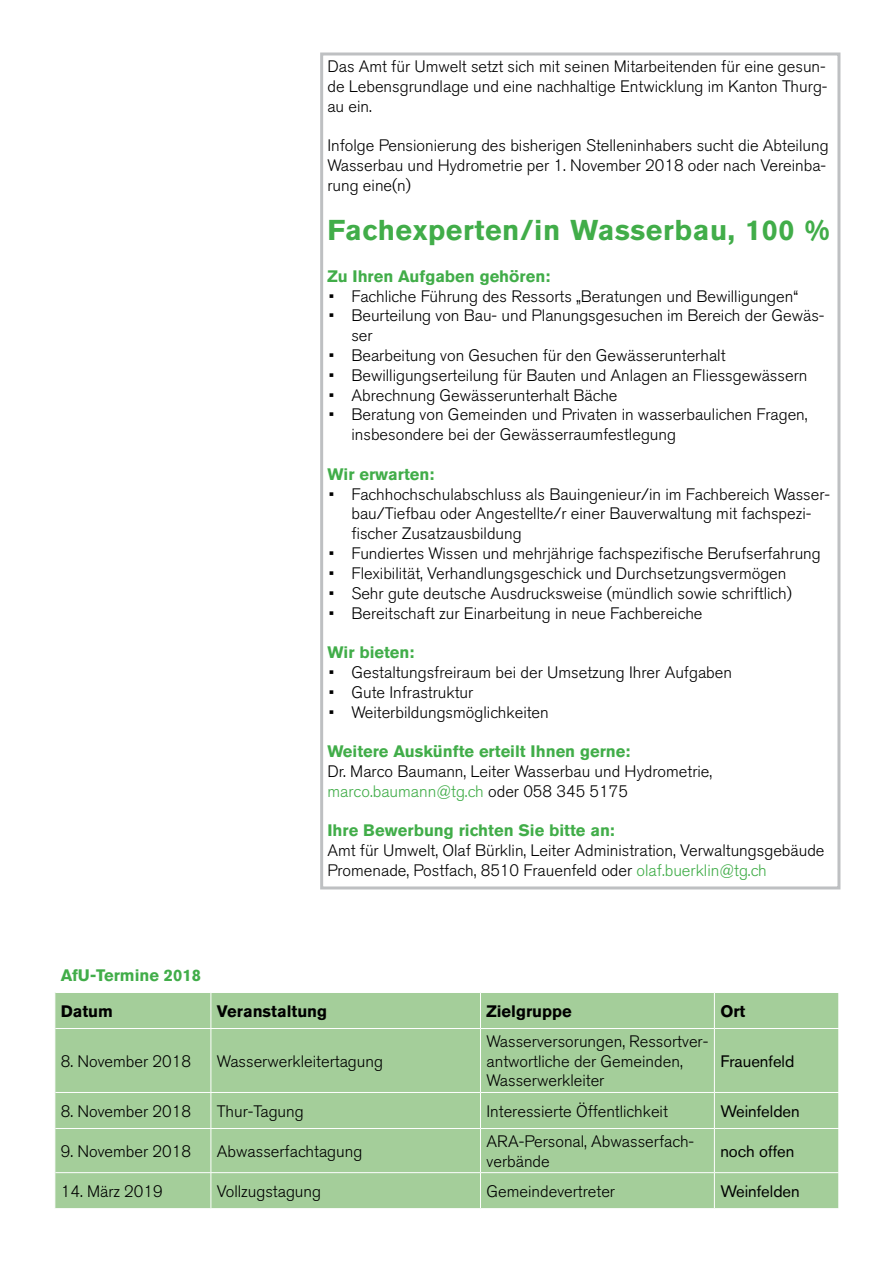
<style>
.page{position:relative;width:893px;height:1263px;background:#fff}
.page>*{position:absolute;margin:0;border:0;box-sizing:border-box;transform-origin:0 0}
.t1{font:700 28.5px "Akzidenz Grotesk BQ";letter-spacing:.02em;color:#41ad49}
.t2{font:300 16.5px/19.8px "Akzidenz Grotesk BQ";color:#000}
.t3{font:700 16.5px "Akzidenz Grotesk BQ";color:#41ad49}
.t4{font:16.5px "Akzidenz Grotesk BQ";color:#000}
.t5{font:700 16.5px "Akzidenz Grotesk BQ";color:#000}
.s1{color:#41ad49}
</style>
<div class="page">
<div style="left:55px;top:993px;width:783px;height:215px;background:#a4ce9a"></div>
<hr style="left:211px;top:993px;width:1px;height:35px;background:#fff">
<hr style="left:480px;top:993px;width:1px;height:35px;background:#fff">
<hr style="left:714px;top:993px;width:1px;height:35px;background:#fff">
<hr style="left:55px;top:1028px;width:156px;height:1px;background:#fff">
<hr style="left:211px;top:1028px;width:269px;height:1px;background:#fff">
<hr style="left:211px;top:1029px;width:1px;height:63px;background:#fff">
<hr style="left:480px;top:1028px;width:234px;height:1px;background:#fff">
<hr style="left:480px;top:1029px;width:1px;height:63px;background:#fff">
<hr style="left:714px;top:1028px;width:125px;height:1px;background:#fff">
<hr style="left:714px;top:1029px;width:1px;height:63px;background:#fff">
<hr style="left:55px;top:1092px;width:156px;height:1px;background:#fff">
<hr style="left:211px;top:1092px;width:269px;height:1px;background:#fff">
<hr style="left:211px;top:1093px;width:1px;height:35px;background:#fff">
<hr style="left:480px;top:1092px;width:234px;height:1px;background:#fff">
<hr style="left:480px;top:1093px;width:1px;height:35px;background:#fff">
<hr style="left:714px;top:1092px;width:125px;height:1px;background:#fff">
<hr style="left:714px;top:1093px;width:1px;height:35px;background:#fff">
<hr style="left:55px;top:1128px;width:156px;height:1px;background:#fff">
<hr style="left:211px;top:1128px;width:269px;height:1px;background:#fff">
<hr style="left:211px;top:1129px;width:1px;height:43px;background:#fff">
<hr style="left:480px;top:1128px;width:234px;height:1px;background:#fff">
<hr style="left:480px;top:1129px;width:1px;height:43px;background:#fff">
<hr style="left:714px;top:1128px;width:125px;height:1px;background:#fff">
<hr style="left:714px;top:1129px;width:1px;height:43px;background:#fff">
<hr style="left:55px;top:1172px;width:156px;height:1px;background:#fff">
<hr style="left:211px;top:1172px;width:269px;height:1px;background:#fff">
<hr style="left:211px;top:1173px;width:1px;height:35px;background:#fff">
<hr style="left:480px;top:1172px;width:234px;height:1px;background:#fff">
<hr style="left:480px;top:1173px;width:1px;height:35px;background:#fff">
<hr style="left:714px;top:1172px;width:125px;height:1px;background:#fff">
<hr style="left:714px;top:1173px;width:1px;height:35px;background:#fff">
<div style="left:320px;top:52px;width:520px;height:837px;border:3px solid #bec0c2"></div>
<p class="t2" style="left:327px;top:57px;width:502px;text-align:justify">Das Amt für Umwelt setzt sich mit seinen Mitarbeitenden für eine gesun&shy;de Lebensgrundlage und eine nachhaltige Entwicklung im Kanton Thurg&shy;au ein.</p>
<p class="t2" style="left:327px;top:136px;width:503px">Infolge Pensionierung des bisherigen Stelleninhabers sucht die Abteilung<br>Wasserbau und Hydrometrie per 1. November 2018 oder nach Vereinba&shy;rung eine(n)</p>
<h1 class="t1" style="left:327px;top:214px;width:504px">Fachexperten/in Wasserbau, 100 %</h1>
<p class="t3" style="left:327px;top:267px;width:224px">Zu Ihren Aufgaben gehören:</p>
<p class="t2" style="left:329px;top:286px;width:471px">• Fachliche Führung des Ressorts „Beratungen und Bewilligungen“</p>
<p class="t2" style="left:351px;top:306px;width:475px;text-indent:-23px">• Beurteilung von Bau- und Planungsgesuchen im Bereich der Gewäs&shy;ser</p>
<p class="t2" style="left:329px;top:346px;width:398px">• Bearbeitung von Gesuchen für den Gewässerunterhalt</p>
<p class="t2" style="left:329px;top:366px;width:480px">• Bewilligungserteilung für Bauten und Anlagen an Fliessgewässern</p>
<p class="t2" style="left:329px;top:385px;width:290px">• Abrechnung Gewässerunterhalt Bäche</p>
<p class="t2" style="left:351px;top:405px;width:458px;text-indent:-23px">• Beratung von Gemeinden und Privaten in wasserbaulichen Fragen, insbesondere bei der Gewässerraumfestlegung</p>
<p class="t3" style="left:327px;top:465px;width:108px">Wir erwarten:</p>
<p class="t2" style="left:351px;top:484px;width:480px;text-indent:-23px">• Fachhochschulabschluss als Bauingenieur/in im Fachbereich Wasser&shy;bau/Tiefbau oder Angestellte/r einer Bauverwaltung mit fachspezi&shy;fischer Zusatzausbildung</p>
<p class="t2" style="left:329px;top:544px;width:493px">• Fundiertes Wissen und mehrjährige fachspezifische Berufserfahrung</p>
<p class="t2" style="left:329px;top:564px;width:459px">• Flexibilität, Verhandlungsgeschick und Durchsetzungsvermögen</p>
<p class="t2" style="left:329px;top:583px;width:465px">• Sehr gute deutsche Ausdrucksweise (mündlich sowie schriftlich)</p>
<p class="t2" style="left:329px;top:603px;width:375px">• Bereitschaft zur Einarbeitung in neue Fachbereiche</p>
<p class="t3" style="left:327px;top:643px;width:88px">Wir bieten:</p>
<p class="t2" style="left:329px;top:663px;width:405px">• Gestaltungsfreiraum bei der Umsetzung Ihrer Aufgaben</p>
<p class="t2" style="left:329px;top:682px;width:146px">• Gute Infrastruktur</p>
<p class="t2" style="left:329px;top:702px;width:221px">• Weiterbildungsmöglichkeiten</p>
<p class="t3" style="left:327px;top:742px;width:304px">Weitere Auskünfte erteilt Ihnen gerne:</p>
<p class="t2" style="left:327px;top:762px;width:386px">Dr. Marco Baumann, Leiter Wasserbau und Hydrometrie, <span class="s1">marco.baumann@tg.ch</span> oder 058 345 5175</p>
<p class="t3" style="left:327px;top:821px;width:289px">Ihre Bewerbung richten Sie bitte an:</p>
<p class="t2" style="left:327px;top:841px;width:499px">Amt für Umwelt, Olaf Bürklin, Leiter Administration, Verwaltungsgebäude<br>Promenade, Postfach, 8510 Frauenfeld oder <span class="s1">olaf.buerklin@tg.ch</span></p>
<p class="t3" style="left:61px;top:965px;width:142px">AfU-Termine 2018</p>
<p class="t5" style="left:61px;top:1001px;width:54px">Datum</p>
<p class="t5" style="left:217px;top:1001px;width:112px">Veranstaltung</p>
<p class="t5" style="left:486px;top:1001px;width:87px">Zielgruppe</p>
<p class="t5" style="left:720px;top:1001px;width:27px">Ort</p>
<p class="t2" style="left:61px;top:1051px;width:132px">8. November 2018</p>
<p class="t2" style="left:217px;top:1051px;width:168px">Wasserwerkleitertagung</p>
<p class="t2" style="left:486px;top:1031px;width:223px">Wasserversorungen, Ressortver&shy;antwortliche der Gemeinden,<br>Wasserwerkleiter</p>
<p class="t4" style="left:720px;top:1051px;width:75px">Frauenfeld</p>
<p class="t2" style="left:61px;top:1101px;width:132px">8. November 2018</p>
<p class="t2" style="left:217px;top:1101px;width:88px">Thur-Tagung</p>
<p class="t2" style="left:486px;top:1101px;width:183px">Interessierte Öffentlichkeit</p>
<p class="t4" style="left:720px;top:1101px;width:81px">Weinfelden</p>
<p class="t2" style="left:61px;top:1141px;width:132px">9. November 2018</p>
<p class="t2" style="left:217px;top:1141px;width:147px">Abwasserfachtagung</p>
<p class="t2" style="left:486px;top:1131px;width:209px">ARA-Personal, Abwasserfach&shy;verbände</p>
<p class="t4" style="left:720px;top:1141px;width:75px">noch offen</p>
<p class="t2" style="left:61px;top:1181px;width:104px">14. März 2019</p>
<p class="t2" style="left:217px;top:1181px;width:106px">Vollzugstagung</p>
<p class="t2" style="left:486px;top:1181px;width:130px">Gemeindevertreter</p>
<p class="t4" style="left:720px;top:1181px;width:81px">Weinfelden</p>
</div>
